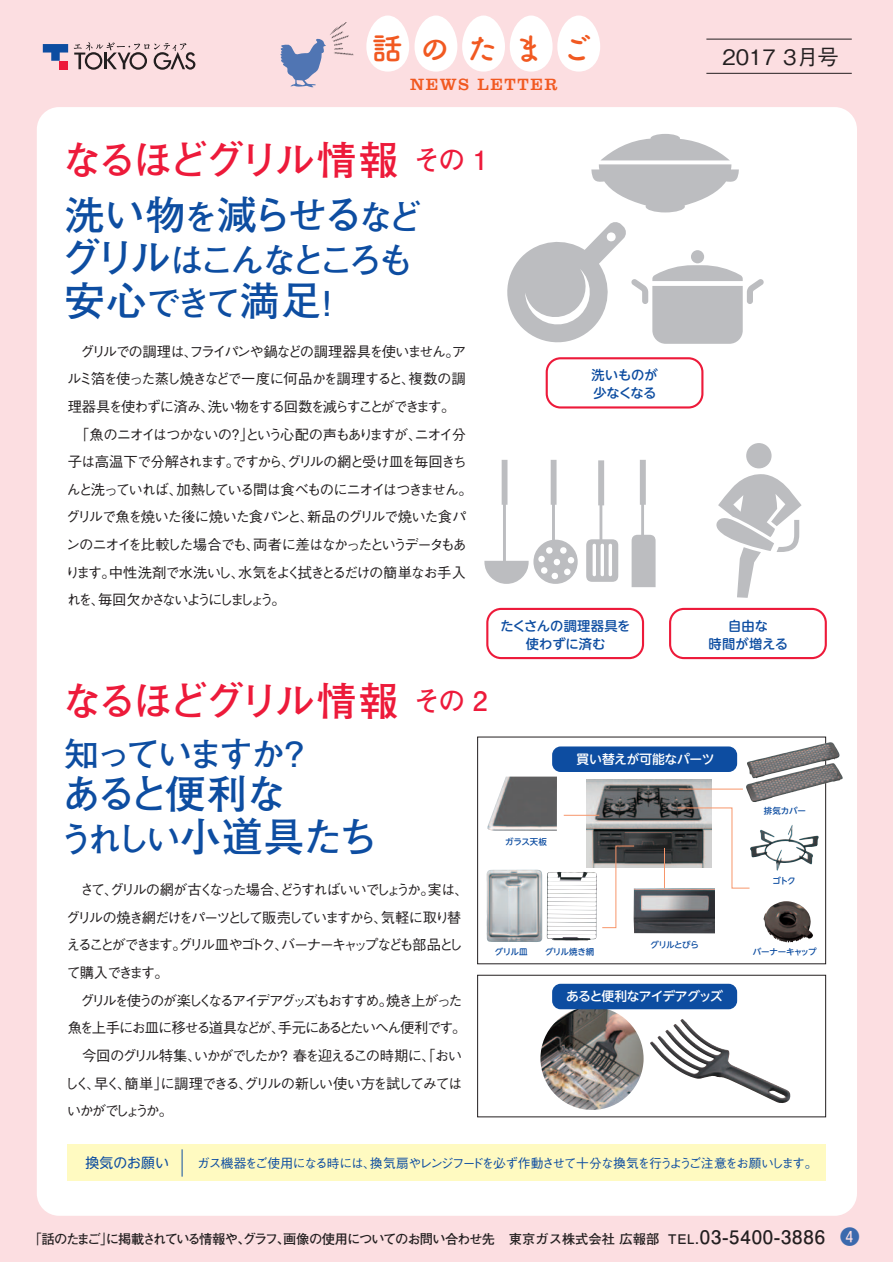
<style>
.page{position:relative;width:893px;height:1263px;background:#fff}
.page>*{position:absolute;margin:0;border:0;box-sizing:border-box;transform-origin:0 0}
.t1{font:700 40.35px/42.5px "Futo Go B101 Pro";letter-spacing:-.04em;color:#0d4da1}
.t2{font:700 39.9px "Futo Go B101 Pro";letter-spacing:-.1em;color:#ed1a3a}
.t3{font:700 34.35px "Futo Go B101 Pro";letter-spacing:-.13em;color:#0d4da1}
.t4{font:700 34.35px "Futo Go B101 Pro";letter-spacing:-.11em;color:#0d4da1}
.t5{font:31.05px "Tsuku B Rd Gothic Std B";letter-spacing:.52em;color:#f15921}
.t6{font:500 21.3px "Gothic BBB Pro";color:#231f20}
.t7{font:16.95px "Clarendon";letter-spacing:.1em;color:#f15921}
.t8{font:500 14.4px/27.6px "Gothic BBB Pro";letter-spacing:-.125em;color:#231f20}
.t9{font:13.8px "UD Shin M Go Pro";letter-spacing:.005em;color:#0d4da1}
.t10{font:700 13.35px "Futo Go B101 Pro";letter-spacing:-.055em;color:#231f20}
.t11{font:500 13.35px/18px "UD Shin M Go Pro";letter-spacing:-.005em;color:#0d4da1;text-align:center}
.t12{font:500 12.75px "Gothic BBB Pro";letter-spacing:-.095em;color:#0d4da1}
.t13{font:500 12.75px "UD Shin M Go Pro";letter-spacing:-.06em;color:#fff}
.t14{font:500 12.75px "UD Shin M Go Pro";letter-spacing:-.03em;color:#fff}
.t15{font:500 8.55px "UD Shin M Go Pro";letter-spacing:-.035em;color:#0d4da1}
.s1{font-size:26.55px}
.s2{font-size:34.35px}
.s3{font-size:40.35px}
.s4{font-size:14.85px}
.s5{font-size:18.6px}
.s6{font-size:19.5px;color:rgb(13 77 161/.9)}
</style>
<div class="page">
<div style="left:0;top:0;width:893px;height:1262px;background:#fcdee1"></div>
<svg style="left:280px;top:44px;width:36px;height:43px"></svg>
<img style="left:310px;top:22px;width:44px;height:61px">
<hr style="left:706px;top:39px;width:146px;height:1px;background:#231f20">
<hr style="left:706px;top:73px;width:146px;height:1px;background:#231f20">
<svg style="left:366px;top:16px;width:234px;height:56px"></svg>
<svg style="left:74px;top:42px;width:122px;height:28px"></svg>
<svg style="left:43px;top:44px;width:25px;height:17px"></svg>
<div style="left:60px;top:61px;width:8px;height:8px;background:#ed1a3a"></div>
<div style="left:37px;top:107px;width:820px;height:1109px;background:#fff;border-radius:22px"></div>
<img style="left:540px;top:1007px;width:104px;height:103px;border-radius:52px">
<img style="left:680px;top:1019px;width:29px;height:28px">
<img style="left:586px;top:780px;width:125px;height:87px">
<img style="left:778px;top:825px;width:14px;height:15px">
<img style="left:763px;top:901px;width:50px;height:41px">
<img style="left:634px;top:888px;width:81px;height:45px">
<img style="left:546px;top:872px;width:51px;height:68px">
<img style="left:486px;top:869px;width:56px;height:73px">
<img style="left:487px;top:777px;width:70px;height:54px">
<div style="left:546px;top:357px;width:157px;height:51px;border:2px solid #ed1a3a;border-radius:14px"></div>
<div style="left:486px;top:608px;width:158px;height:51px;border:2px solid #ed1a3a;border-radius:14px"></div>
<div style="left:669px;top:608px;width:158px;height:51px;border:2px solid #ed1a3a;border-radius:14px"></div>
<div style="left:477px;top:737px;width:349px;height:227px;border:1px solid #231f20"></div>
<div style="left:552px;top:746px;width:185px;height:26px;background:#0d4da1;border-radius:9px"></div>
<div style="left:477px;top:975px;width:349px;height:142px;border:1px solid #231f20"></div>
<div style="left:68px;top:1144px;width:758px;height:37px;background:#fffac1"></div>
<div style="left:552px;top:984px;width:185px;height:25px;background:#0d4da1;border-radius:9px"></div>
<hr style="left:564px;top:815px;width:35px;height:1px;background:#f7966b">
<hr style="left:664px;top:848px;width:1px;height:40px;background:#f7966b">
<hr style="left:679px;top:789px;width:64px;height:1px;background:#f7966b">
<svg style="left:601px;top:845px;width:34px;height:83px"></svg>
<svg style="left:677px;top:807px;width:73px;height:82px"></svg>
<svg style="left:507px;top:222px;width:257px;height:122px"></svg>
<div style="left:746px;top:443px;width:25px;height:25px;background:#bcbdc0;border-radius:50%"></div>
<svg style="left:716px;top:474px;width:86px;height:124px"></svg>
<svg style="left:632px;top:460px;width:24px;height:127px"></svg>
<svg style="left:484px;top:460px;width:94px;height:124px"></svg>
<svg style="left:586px;top:460px;width:32px;height:122px"></svg>
<svg style="left:591px;top:134px;width:148px;height:78px"></svg>
<img style="left:746px;top:742px;width:94px;height:60px">
<svg style="left:182px;top:1149px;width:1px;height:27px"></svg>
<h3 class="t5" style="left:372px;top:24px;width:222px">話のたまご</h3>
<p class="t7" style="left:410px;top:74px;width:149px">NEWS LETTER</p>
<h2 class="t2" style="left:62px;top:128px;width:427px">なるほどグリル情報 <span class="s1">その 1</span></h2>
<h1 class="t1" style="left:65px;top:189px;width:359px">洗い物<span class="s2">を</span>減らせる<span class="s2">など</span></h1>
<h3 class="t3" style="left:61px;top:232px;width:354px"><span class="s3">グリル</span>はこんなところも</h3>
<h1 class="t1" style="left:65px;top:274px;width:281px">安心<span class="s2">できて</span>満足<span class="s2">！</span></h1>
<p class="t8" style="left:66px;top:336px;width:409px">　グリルでの調理は、フライパンや鍋などの調理器具を使いません。アルミ箔を使った蒸し焼きなどで一度に何品かを調理すると、複数の調理器具を使わずに済み、洗い物をする回数を減らすことができます。<br>　「魚のニオイはつかないの？」という心配の声もありますが、ニオイ分子は高温下で分解されます。ですから、グリルの網と受け皿を毎回きちんと洗っていれば、加熱している間は食べものにニオイはつきません。グリルで魚を焼いた後に焼いた食パンと、新品のグリルで焼いた食パンのニオイを比較した場合でも、両者に差はなかったというデータもあります。中性洗剤で水洗いし、水気をよく拭きとるだけの簡単なお手入れを、毎回欠かさないようにしましょう。</p>
<p class="t11" style="left:592px;top:365px;width:68px;text-align:left">洗いものが少なくなる</p>
<h3 class="t6" style="left:722px;top:40px;width:118px">2017 3月号</h3>
<p class="t11" style="left:500px;top:616px;width:132px">たくさんの調理器具を使わずに済む</p>
<p class="t11" style="left:708px;top:616px;width:81px">自由な<br>時間が増える</p>
<h2 class="t2" style="left:62px;top:669px;width:427px">なるほどグリル情報<span class="s1">その 2</span></h2>
<h3 class="t4" style="left:65px;top:726px;width:248px">知っていますか？</h3>
<h1 class="t1" style="left:59px;top:767px;width:320px">あると便利な<br><span class="s2">うれしい</span>小道具たち</h1>
<p class="t15" style="left:505px;top:835px;width:43px">ガラス天板</p>
<p class="t14" style="left:577px;top:749px;width:139px">買い替えが可能なパーツ</p>
<p class="t8" style="left:65px;top:874px;width:406px">　さて、グリルの網が古くなった場合、どうすればいいでしょうか。実は、グリルの焼き網だけをパーツとして販売していますから、気軽に取り替えることができます。グリル皿やゴトク、バーナーキャップなども部品として購入できます。<br>　グリルを使うのが楽しくなるアイデアグッズもおすすめ。焼き上がった魚を上手にお皿に移せる道具などが、手元にあるとたいへん便利です。　今回のグリル特集、いかがでしたか？ 春を迎えるこの時期に、「おいしく、早く、簡単」に調理できる、グリルの新しい使い方を試してみてはいかがでしょうか。</p>
<p class="t15" style="left:495px;top:944px;width:34px">グリル皿</p>
<p class="t15" style="left:545px;top:944px;width:51px">グリル焼き網</p>
<p class="t15" style="left:650px;top:937px;width:50px">グリルとびら</p>
<p class="t13" style="left:566px;top:986px;width:158px">あると便利なアイデアグッズ</p>
<p class="t15" style="left:764px;top:804px;width:44px">排気カバー</p>
<p class="t15" style="left:772px;top:874px;width:24px">ゴトク</p>
<p class="t15" style="left:753px;top:944px;width:65px">バーナーキャップ</p>
<p class="t9" style="left:86px;top:1151px;width:85px">換気のお願い</p>
<p class="t12" style="left:197px;top:1153px;width:622px">ガス機器をご使用になる時には、換気扇やレンジフードを必ず作動させて十分な換気を行うようご注意をお願いします。</p>
<p class="t10" style="left:28px;top:1228px;width:833px">「話のたまご」に掲載されている情報や、グラフ、画像の使用についてのお問い合わせ先 東京ガス株式会社 広報部 TEL<span class="s4">.</span><span class="s5">03-5400-3886</span> <span class="s6">❹</span></p>
</div>
